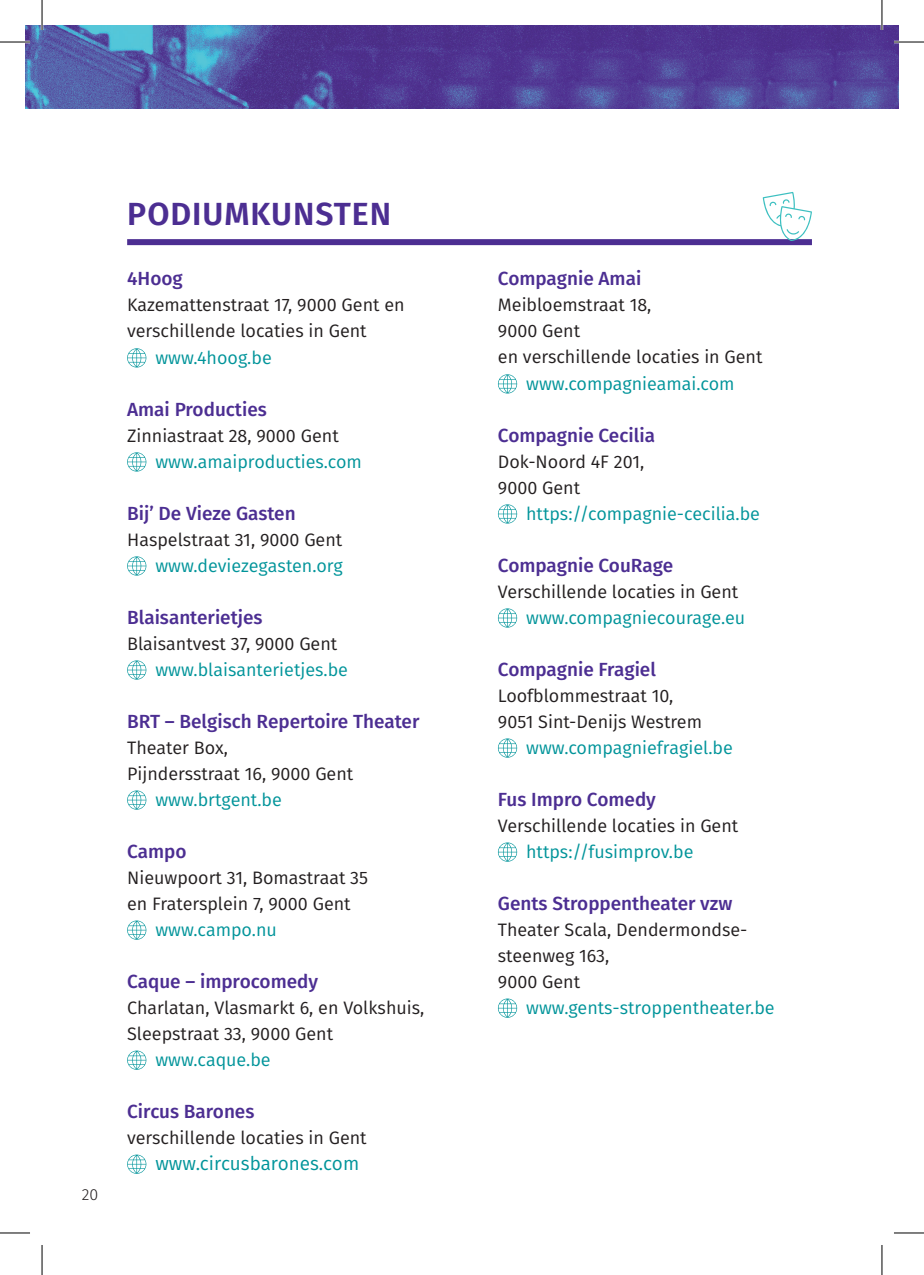
<style>
.page{position:relative;width:924px;height:1275px;background:#fff}
.page>*{position:absolute;margin:0;border:0;box-sizing:border-box;transform-origin:0 0}
.t1{font:600 32px "Fira Sans";letter-spacing:.03em;color:#4c2e92}
.t2{font:500 19px "Fira Sans";color:#4c2e92}
.t3{font:19px "Fira Sans";color:#00949a}
.t4{font:18px/26px "Fira Sans";color:#231f20}
.t5{font:18px "Fira Sans";color:#00949a}
.t6{font:300 16px "Fira Sans";color:#231f20}
</style>
<div class="page">
<svg style="left:127px;top:348px;width:19px;height:19px"></svg>
<svg style="left:127px;top:452px;width:19px;height:19px"></svg>
<svg style="left:127px;top:556px;width:19px;height:19px"></svg>
<svg style="left:127px;top:660px;width:19px;height:19px"></svg>
<svg style="left:127px;top:790px;width:19px;height:19px"></svg>
<svg style="left:127px;top:920px;width:19px;height:19px"></svg>
<svg style="left:127px;top:1050px;width:19px;height:19px"></svg>
<svg style="left:127px;top:1154px;width:19px;height:19px"></svg>
<svg style="left:497px;top:374px;width:20px;height:19px"></svg>
<svg style="left:497px;top:504px;width:20px;height:19px"></svg>
<svg style="left:497px;top:608px;width:20px;height:19px"></svg>
<svg style="left:497px;top:738px;width:20px;height:19px"></svg>
<svg style="left:497px;top:842px;width:20px;height:19px"></svg>
<svg style="left:497px;top:998px;width:20px;height:19px"></svg>
<img style="left:25px;top:25px;width:873px;height:84px">
<div style="left:127px;top:239px;width:684px;height:6px;background:#4c2e92"></div>
<svg style="left:762px;top:192px;width:49px;height:49px"></svg>
<hr style="left:0;top:41px;width:30px;height:2px;background:#fff">
<hr style="left:893px;top:41px;width:30px;height:2px;background:#fff">
<hr style="left:41px;top:0;width:2px;height:30px;background:#fff">
<hr style="left:880px;top:0;width:2px;height:30px;background:#fff">
<hr style="left:0;top:42px;width:30px;height:1px;background:#000">
<hr style="left:893px;top:42px;width:30px;height:1px;background:#000">
<hr style="left:0;top:1232px;width:30px;height:1px;background:#000">
<hr style="left:893px;top:1232px;width:30px;height:1px;background:#000">
<hr style="left:42px;top:0;width:1px;height:30px;background:#000">
<hr style="left:42px;top:1245px;width:1px;height:30px;background:#000">
<hr style="left:881px;top:0;width:1px;height:30px;background:#000">
<hr style="left:881px;top:1245px;width:1px;height:30px;background:#000">
<p class="t6" style="left:82px;top:1183px;width:18px">20</p>
<h1 class="t1" style="left:127px;top:188px;width:265px">PODIUMKUNSTEN</h1>
<p class="t2" style="left:127px;top:264px;width:57px">4Hoog</p>
<p class="t4" style="left:127px;top:292px;width:279px">Kazemattenstraat 17, 9000 Gent en verschillende locaties in Gent</p>
<p class="t5" style="left:155px;top:344px;width:118px">www.4hoog.be</p>
<p class="t2" style="left:127px;top:394px;width:141px">Amai Producties</p>
<p class="t4" style="left:127px;top:422px;width:213px">Zinniastraat 28, 9000 Gent</p>
<p class="t5" style="left:155px;top:448px;width:208px">www.amaiproducties.com</p>
<p class="t2" style="left:127px;top:498px;width:170px">Bij’ De Vieze Gasten</p>
<p class="t4" style="left:127px;top:526px;width:216px">Haspelstraat 31, 9000 Gent</p>
<p class="t5" style="left:155px;top:552px;width:189px">www.deviezegasten.org</p>
<p class="t2" style="left:127px;top:602px;width:137px">Blaisanterietjes</p>
<p class="t4" style="left:127px;top:630px;width:211px">Blaisantvest 37, 9000 Gent</p>
<p class="t5" style="left:155px;top:656px;width:194px">www.blaisanterietjes.be</p>
<p class="t2" style="left:127px;top:706px;width:294px">BRT – Belgisch Repertoire Theater</p>
<p class="t4" style="left:127px;top:734px;width:227px">Theater Box,<br>Pijndersstraat 16, 9000 Gent</p>
<p class="t5" style="left:155px;top:786px;width:128px">www.brtgent.be</p>
<p class="t2" style="left:127px;top:836px;width:61px">Campo</p>
<p class="t4" style="left:127px;top:864px;width:242px">Nieuwpoort 31, Bomastraat 35 en Fratersplein 7, 9000 Gent</p>
<p class="t5" style="left:155px;top:916px;width:123px">www.campo.nu</p>
<p class="t2" style="left:127px;top:966px;width:192px">Caque – improcomedy</p>
<p class="t4" style="left:127px;top:994px;width:298px">Charlatan, Vlasmarkt 6, en Volkshuis,<br>Sleepstraat 33, 9000 Gent</p>
<p class="t5" style="left:155px;top:1046px;width:117px">www.caque.be</p>
<p class="t2" style="left:127px;top:1096px;width:129px">Circus Barones</p>
<p class="t4" style="left:127px;top:1124px;width:241px">verschillende locaties in Gent</p>
<p class="t3" style="left:155px;top:1149px;width:205px">www.circusbarones.com</p>
<p class="t2" style="left:497px;top:264px;width:145px">Compagnie Amai</p>
<p class="t4" style="left:497px;top:292px;width:266px">Meibloemstraat 18,<br>9000 Gent<br>en verschillende locaties in Gent</p>
<p class="t5" style="left:526px;top:370px;width:210px">www.compagnieamai.com</p>
<p class="t2" style="left:497px;top:420px;width:158px">Compagnie Cecilia</p>
<p class="t4" style="left:497px;top:448px;width:148px">Dok-Noord 4F 201,<br>9000 Gent</p>
<p class="t5" style="left:526px;top:500px;width:235px">https://compagnie-cecilia.be</p>
<p class="t2" style="left:497px;top:550px;width:177px">Compagnie CouRage</p>
<p class="t4" style="left:497px;top:578px;width:242px">Verschillende locaties in Gent</p>
<p class="t5" style="left:526px;top:604px;width:220px">www.compagniecourage.eu</p>
<p class="t2" style="left:497px;top:654px;width:159px">Compagnie Fragiel</p>
<p class="t4" style="left:497px;top:682px;width:205px">Loofblommestraat 10,<br>9051 Sint-Denijs Westrem</p>
<p class="t5" style="left:526px;top:734px;width:208px">www.compagniefragiel.be</p>
<p class="t2" style="left:497px;top:784px;width:159px">Fus Impro Comedy</p>
<p class="t4" style="left:497px;top:812px;width:242px">Verschillende locaties in Gent</p>
<p class="t5" style="left:526px;top:838px;width:169px">https://fusimprov.be</p>
<p class="t2" style="left:497px;top:888px;width:236px">Gents Stroppentheater vzw</p>
<p class="t4" style="left:497px;top:916px;width:249px">Theater Scala, Dendermondse&shy;steenweg 163,<br>9000 Gent</p>
<p class="t5" style="left:526px;top:994px;width:250px">www.gents-stroppentheater.be</p>
</div>
